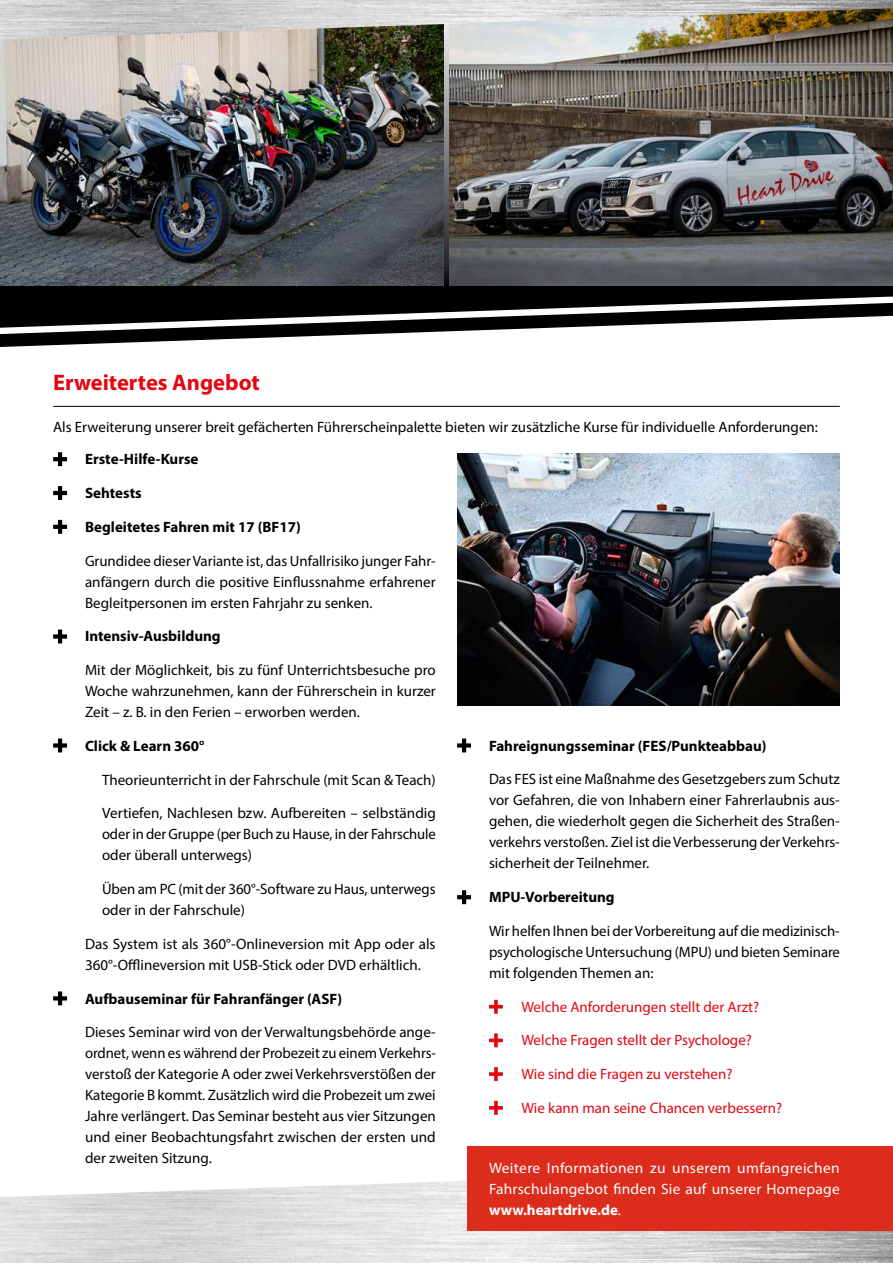
<style>
.page{position:relative;width:893px;height:1263px;background:#fff}
.page>*{position:absolute;margin:0;border:0;box-sizing:border-box;transform-origin:0 0}
.t1{font:700 22.5px "Myriad Pro";color:#e30613}
.t2{font:15px/21px "Myriad Pro";color:#000;text-align:justify}
.t3{font:700 15px "Myriad Pro";color:#000}
.t4{font:15px "Myriad Pro";color:#e30613}
.t5{font:15px/21px "Myriad Pro";letter-spacing:.01em;color:#fff;text-align:justify}
.s1{font-weight:700}
</style>
<div class="page">
<img style="left:0;top:1162px;width:893px;height:101px">
<svg style="left:0;top:285px;width:893px;height:18px;background:#0e0e0e"></svg>
<svg style="left:0;top:303px;width:893px;height:44px"></svg>
<img style="left:0;top:40px;width:445px;height:245px">
<img style="left:448px;top:40px;width:445px;height:245px">
<img style="left:457px;top:453px;width:383px;height:252px">
<img style="left:0;top:0;width:893px;height:40px">
<svg style="left:53px;top:452px;width:14px;height:14px"></svg>
<svg style="left:53px;top:991px;width:14px;height:14px"></svg>
<svg style="left:457px;top:738px;width:14px;height:14px"></svg>
<svg style="left:457px;top:890px;width:14px;height:14px"></svg>
<svg style="left:53px;top:486px;width:14px;height:14px"></svg>
<svg style="left:53px;top:520px;width:14px;height:14px"></svg>
<svg style="left:53px;top:630px;width:14px;height:13px"></svg>
<svg style="left:53px;top:738px;width:14px;height:14px"></svg>
<hr style="left:53px;top:406px;width:787px;height:1px;background:#000">
<div style="left:468px;top:1146px;width:425px;height:84px;background:#dc2c1b"></div>
<svg style="left:489px;top:1000px;width:14px;height:14px"></svg>
<svg style="left:489px;top:1033px;width:14px;height:14px"></svg>
<svg style="left:489px;top:1067px;width:14px;height:14px"></svg>
<svg style="left:489px;top:1101px;width:14px;height:14px"></svg>
<svg style="left:445px;top:23px;width:3px;height:263px"></svg>
<h1 class="t1" style="left:53px;top:368px;width:208px">Erweitertes Angebot</h1>
<p class="t2" style="left:53px;top:416px;width:766px">Als Erweiterung unserer breit gefächerten Führerscheinpalette bieten wir zusätzliche Kurse für individuelle Anforderungen:</p>
<p class="t3" style="left:85px;top:449px;width:115px">Erste-Hilfe-Kurse</p>
<p class="t3" style="left:85px;top:483px;width:58px">Sehtests</p>
<p class="t3" style="left:85px;top:517px;width:217px">Begleitetes Fahren mit 17 (BF17)</p>
<p class="t2" style="left:85px;top:550px;width:352px">Grundidee dieser Variante ist, das Unfallrisiko junger Fahr&shy;anfängern durch die positive Einflussnahme erfahrener Begleitpersonen im ersten Fahrjahr zu senken.</p>
<p class="t3" style="left:85px;top:626px;width:137px">Intensiv-Ausbildung</p>
<p class="t2" style="left:85px;top:659px;width:352px">Mit der Möglichkeit, bis zu fünf Unterrichtsbesuche pro Woche wahrzunehmen, kann der Führerschein in kurzer Zeit – z. B. in den Ferien – erworben werden.</p>
<p class="t3" style="left:85px;top:736px;width:121px">Click &amp; Learn 360°</p>
<p class="t2" style="left:102px;top:769px;width:335px">Theorieunterricht in der Fahrschule (mit Scan &amp; Teach)</p>
<p class="t2" style="left:102px;top:803px;width:335px">Vertiefen, Nachlesen bzw. Aufbereiten – selbständig oder in der Gruppe (per Buch zu Hause, in der Fahrschule oder überall unterwegs)</p>
<p class="t2" style="left:102px;top:878px;width:335px">Üben am PC (mit der 360°-Software zu Haus, unterwegs oder in der Fahrschule)</p>
<p class="t2" style="left:85px;top:933px;width:352px">Das System ist als 360°-Onlineversion mit App oder als<br>360°-Offlineversion mit USB-Stick oder DVD erhältlich.</p>
<p class="t3" style="left:85px;top:989px;width:259px">Aufbauseminar für Fahranfänger (ASF)</p>
<p class="t2" style="left:85px;top:1022px;width:352px">Dieses Seminar wird von der Verwaltungsbehörde ange&shy;ordnet, wenn es während der Probezeit zu einem Verkehrs&shy;verstoß der Kategorie A oder zwei Verkehrsverstößen der Kategorie B kommt. Zusätzlich wird die Probezeit um zwei Jahre verlängert. Das Seminar besteht aus vier Sitzungen und einer Beobachtungsfahrt zwischen der ersten und der zweiten Sitzung.</p>
<p class="t3" style="left:489px;top:736px;width:279px">Fahreignungsseminar (FES/Punkteabbau)</p>
<p class="t2" style="left:489px;top:769px;width:352px">Das FES ist eine Maßnahme des Gesetzgebers zum Schutz vor Gefahren, die von Inhabern einer Fahrerlaubnis aus&shy;gehen, die wiederholt gegen die Sicherheit des Straßen&shy;verkehrs verstoßen. Ziel ist die Verbesserung der Verkehrs&shy;sicherheit der Teilnehmer.</p>
<p class="t3" style="left:489px;top:887px;width:127px">MPU-Vorbereitung</p>
<p class="t2" style="left:489px;top:920px;width:352px">Wir helfen Ihnen bei der Vorbereitung auf die medizinisch&shy;psychologische Untersuchung (MPU) und bieten Seminare mit folgenden Themen an:</p>
<p class="t4" style="left:521px;top:997px;width:239px">Welche Anforderungen stellt der Arzt?</p>
<p class="t4" style="left:521px;top:1031px;width:232px">Welche Fragen stellt der Psychologe?</p>
<p class="t4" style="left:521px;top:1065px;width:213px">Wie sind die Fragen zu verstehen?</p>
<p class="t4" style="left:521px;top:1099px;width:262px">Wie kann man seine Chancen verbessern?</p>
<p class="t5" style="left:489px;top:1157px;width:352px">Weitere Informationen zu unserem umfangreichen Fahrschulangebot finden Sie auf unserer Homepage <span class="s1">www.heartdrive.de</span>.</p>
</div>
